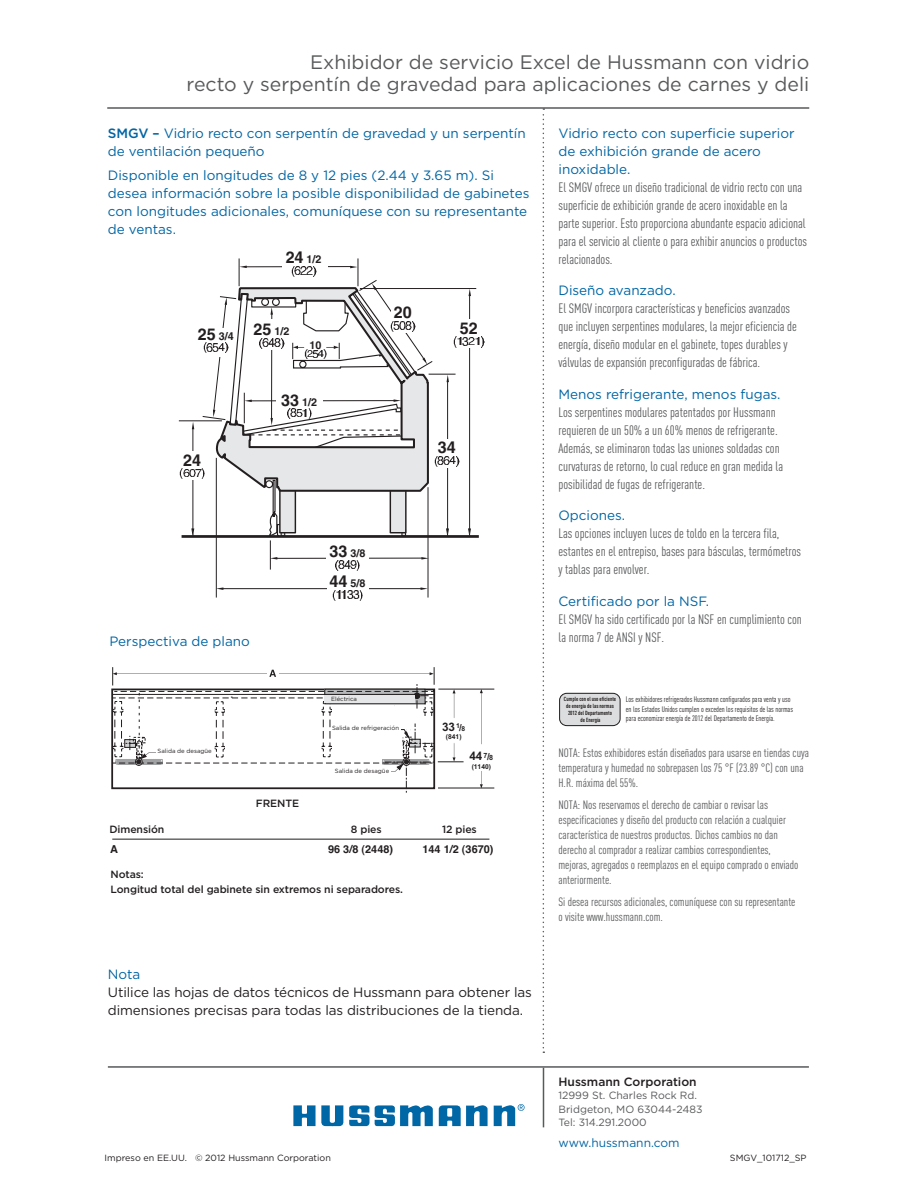
<style>
.page{position:relative;width:918px;height:1188px;background:#fff}
.page>*{position:absolute;margin:0;border:0;box-sizing:border-box;transform-origin:0 0}
.t1{font:19.5px/22.5px "Gotham";color:#58595b;text-align:right}
.t2{font:700 16.35px "Helvetica";color:#231f20}
.t3{font:condensed 13.5px/18px "DINOT";color:#58595b}
.t4{font:13.5px/18px "Gotham";color:#0065a4}
.t5{font:13.5px/18px "Gotham";letter-spacing:-.01em;color:#231f20}
.t6{font:condensed 12px/15px "DINOT";color:#58595b}
.t7{font:500 12px "Gotham";color:#231f20}
.t8{font:12px "Gotham";color:#0065a4}
.t9{font:700 11.7px "Arial";color:#231f20}
.t10{font:700 10.95px "Helvetica";color:#231f20}
.t11{font:700 10.8px "Helvetica";color:#231f20}
.t12{font:500 10.5px/15.1px "Gotham";letter-spacing:-.01em;color:#231f20}
.t13{font:10.5px/13.5px "Gotham";color:#58595b}
.t14{font:700 10.35px "Helvetica";color:#231f20}
.t15{font:700 10.05px "Helvetica";letter-spacing:-.02em;color:#231f20}
.t16{font:9px "Gotham";color:#231f20}
.t17{font:condensed 7.95px/9.4px "DINOT";color:#231f20}
.t18{font:700 7.5px "Arial";color:#231f20}
.t19{font:700 6.75px "Arial";color:#231f20}
.t20{font:6px "Gotham";color:#231f20}
.t21{font:700 condensed 5.85px/7.2px "DINOT";color:#231f20;text-align:center;scale:.96 1}
.s1{font-weight:500}
.s2{font-size:16.35px}
.s3{font-size:9.6px}
.s4{font-size:6.75px}
.s5{font-size:7.2px}
</style>
<div class="page">
<svg style="left:494px;top:1104px;width:31px;height:22px"></svg>
<svg style="left:293px;top:1105px;width:195px;height:21px"></svg>
<hr style="left:182px;top:535px;width:297px;height:3px;background:#231f20">
<hr style="left:270px;top:540px;width:1px;height:30px;background:#231f20">
<hr style="left:216px;top:458px;width:1px;height:140px;background:#231f20">
<hr style="left:275px;top:558px;width:147px;height:1px;background:#231f20">
<div style="left:326px;top:552px;width:43px;height:14px;background:#fff"></div>
<svg style="left:421px;top:587px;width:7px;height:3px"></svg>
<svg style="left:216px;top:587px;width:7px;height:3px"></svg>
<hr style="left:221px;top:588px;width:202px;height:1px;background:#231f20">
<svg style="left:421px;top:557px;width:7px;height:3px"></svg>
<svg style="left:270px;top:557px;width:7px;height:3px"></svg>
<div style="left:327px;top:581px;width:41px;height:16px;background:#fff"></div>
<svg style="left:335px;top:560px;width:25px;height:10px"></svg>
<svg style="left:332px;top:590px;width:30px;height:10px"></svg>
<hr style="left:428px;top:487px;width:1px;height:111px;background:#231f20">
<hr style="left:179px;top:420px;width:43px;height:1px;background:#231f20">
<svg style="left:180px;top:258px;width:304px;height:279px"></svg>
<svg style="left:480px;top:690px;width:3px;height:98px"></svg>
<div style="left:478px;top:745px;width:9px;height:26px;background:#fff"></div>
<hr style="left:112px;top:839px;width:377px;height:1px;background:#231f20">
<hr style="left:438px;top:788px;width:56px;height:1px;background:#231f20">
<hr style="left:438px;top:689px;width:56px;height:1px;background:#231f20">
<svg style="left:112px;top:667px;width:352px;height:126px"></svg>
<hr style="left:543px;top:1068px;width:1px;height:59px;background:#58595b">
<hr style="left:108px;top:1066px;width:701px;height:2px;background:#58595b">
<svg style="left:543px;top:109px;width:1px;height:944px"></svg>
<hr style="left:107px;top:107px;width:702px;height:2px;background:#58595b">
<div style="left:332px;top:767px;width:58px;height:11px;background:#fff"></div>
<div style="left:156px;top:748px;width:57px;height:9px;background:#fff"></div>
<div style="left:332px;top:720px;width:68px;height:22px;background:#fff"></div>
<div style="left:324px;top:695px;width:91px;height:8px;background:#e6e7e8"></div>
<div style="left:560px;top:693px;width:60px;height:33px;background:#dcddde;border-radius:7px"></div>
<div style="left:559px;top:693px;width:62px;height:33px;border:1px solid #231f20;border-radius:7px"></div>
<h1 class="t1" style="left:187px;top:50px;width:624px">Exhibidor de servicio Excel de Hussmann con vidrio<br>recto y serpentín de gravedad para aplicaciones de carnes y deli</h1>
<p class="t4" style="left:108px;top:124px;width:419px"><span class="s1">SMGV –</span> Vidrio recto con serpentín de gravedad y un serpentín de ventilación pequeño</p>
<p class="t4" style="left:108px;top:167px;width:423px">Disponible en longitudes de 8 y 12 pies (2.44 y 3.65 m). Si desea información sobre la posible disponibilidad de gabinetes con longitudes adicionales, comuníquese con su representante de ventas.</p>
<p class="t4" style="left:558px;top:124px;width:238px">Vidrio recto con superficie superior de exhibición grande de acero inoxidable.</p>
<p class="t3" style="left:558px;top:178px;width:250px">El SMGV ofrece un diseño tradicional de vidrio recto con una superficie de exhibición grande de acero inoxidable en la parte superior. Esto proporciona abundante espacio adicional para el servicio al cliente o para exhibir anuncios o productos relacionados.</p>
<p class="t4" style="left:558px;top:281px;width:119px">Diseño avanzado.</p>
<p class="t3" style="left:558px;top:299px;width:240px">El SMGV incorpora características y beneficios avanzados que incluyen serpentines modulares, la mejor eficiencia de energía, diseño modular en el gabinete, topes durables y válvulas de expansión preconfiguradas de fábrica.</p>
<p class="t4" style="left:558px;top:385px;width:224px">Menos refrigerante, menos fugas.</p>
<p class="t3" style="left:558px;top:403px;width:226px">Los serpentines modulares patentados por Hussmann requieren de un 50% a un 60% menos de refrigerante.<br>Además, se eliminaron todas las uniones soldadas con curvaturas de retorno, lo cual reduce en gran medida la posibilidad de fugas de refrigerante.</p>
<p class="t4" style="left:558px;top:506px;width:68px">Opciones.</p>
<p class="t3" style="left:558px;top:524px;width:244px">Las opciones incluyen luces de toldo en la tercera fila, estantes en el entrepiso, bases para básculas, termómetros y tablas para envolver.</p>
<p class="t4" style="left:558px;top:592px;width:152px">Certificado por la NSF.</p>
<p class="t3" style="left:558px;top:610px;width:245px">El SMGV ha sido certificado por la NSF en cumplimiento con la norma 7 de ANSI y NSF.</p>
<p class="t11" style="left:286px;top:253px;width:37px"><span class="s2">24</span> 1/2</p>
<p class="t2" style="left:394px;top:303px;width:19px">20</p>
<p class="t2" style="left:460px;top:318px;width:19px">52</p>
<p class="t11" style="left:254px;top:325px;width:37px"><span class="s2">25</span> 1/2</p>
<p class="t11" style="left:198px;top:329px;width:37px"><span class="s2">25</span> 3/4</p>
<p class="t11" style="left:309px;top:338px;width:13px">10</p>
<p class="t11" style="left:281px;top:395px;width:37px"><span class="s2">33</span> 1/2</p>
<p class="t2" style="left:438px;top:437px;width:19px">34</p>
<p class="t2" style="left:183px;top:450px;width:19px">24</p>
<p class="t11" style="left:329px;top:547px;width:37px"><span class="s2">33</span> 3/8</p>
<p class="t11" style="left:329px;top:577px;width:37px"><span class="s2">44</span> 5/8</p>
<p class="t4" style="left:109px;top:632px;width:142px">Perspectiva de plano</p>
<p class="t20" style="left:331px;top:696px;width:27px">Eléctrica</p>
<p class="t21" style="left:564px;top:695px;width:56px">Cumple con el uso eficiente de energía de las normas<br>2012 del Departamento<br>de Energía</p>
<p class="t17" style="left:626px;top:694px;width:169px">Los exhibidores refrigerados Hussmann configurados para venta y uso en los Estados Unidos cumplen o exceden los requisitos de las normas para economizar energía de 2012 del Departamento de Energía.</p>
<p class="t9" style="left:442px;top:722px;width:25px">33 <sup>1</sup><span class="s3">/</span><span class="s4">8</span></p>
<p class="t19" style="left:446px;top:734px;width:17px">(841)</p>
<p class="t20" style="left:332px;top:724px;width:68px">Salida de refrigeración</p>
<p class="t18" style="left:349px;top:726px;width:48px">Refrigeration</p>
<p class="t18" style="left:342px;top:768px;width:48px">Waste Outlet</p>
<p class="t6" style="left:558px;top:745px;width:252px">NOTA: Estos exhibidores están diseñados para usarse en tiendas cuya temperatura y humedad no sobrepasen los 75 °F (23.89 °C) con una<br>H.R. máxima del 55%.</p>
<p class="t6" style="left:558px;top:797px;width:242px">NOTA: Nos reservamos el derecho de cambiar o revisar las especificaciones y diseño del producto con relación a cualquier característica de nuestros productos. Dichos cambios no dan derecho al comprador a realizar cambios correspondientes, mejoras, agregados o reemplazos en el equipo comprado o enviado anteriormente.</p>
<p class="t6" style="left:558px;top:894px;width:239px">Si desea recursos adicionales, comuníquese con su representante o visite www.hussmann.com.</p>
<p class="t20" style="left:158px;top:747px;width:56px">Salida de desagüe</p>
<p class="t18" style="left:159px;top:750px;width:48px">Waste Outlet</p>
<p class="t9" style="left:470px;top:752px;width:25px">44 <sup>7</sup><span class="s3">/</span><span class="s5">8</span></p>
<p class="t19" style="left:472px;top:764px;width:21px">(1140)</p>
<p class="t20" style="left:335px;top:767px;width:56px">Salida de desagüe</p>
<p class="t12" style="left:256px;top:796px;width:45px">FRENTE</p>
<p class="t14" style="left:257px;top:798px;width:37px">FRONT</p>
<p class="t12" style="left:110px;top:822px;width:56px">Dimensión</p>
<p class="t12" style="left:351px;top:822px;width:32px">8 pies</p>
<p class="t12" style="left:442px;top:822px;width:36px">12 pies</p>
<p class="t12" style="left:111px;top:867px;width:294px">Notas:<br>Longitud total del gabinete sin extremos ni separadores.</p>
<p class="t10" style="left:110px;top:822px;width:57px">Dimension</p>
<p class="t10" style="left:349px;top:822px;width:24px">8 FT</p>
<p class="t10" style="left:444px;top:822px;width:30px">12 FT</p>
<p class="t10" style="left:110px;top:840px;width:9px">A</p>
<p class="t10" style="left:328px;top:840px;width:67px">96 3/8 (2448)</p>
<p class="t10" style="left:423px;top:840px;width:73px">144 1/2 (3670)</p>
<p class="t11" style="left:111px;top:867px;width:35px">Notes:</p>
<p class="t15" style="left:111px;top:883px;width:215px">Overall case length without ends or partitions.</p>
<p class="t4" style="left:108px;top:965px;width:34px">Nota</p>
<p class="t5" style="left:108px;top:983px;width:425px">Utilice las hojas de datos técnicos de Hussmann para obtener las dimensiones precisas para todas las distribuciones de la tienda.</p>
<p class="t7" style="left:558px;top:1074px;width:140px">Hussmann Corporation</p>
<p class="t13" style="left:558px;top:1089px;width:146px">12999 St. Charles Rock Rd.<br>Bridgeton, MO 63044-2483<br>Tel: 314.291.2000</p>
<p class="t8" style="left:558px;top:1136px;width:123px">www.hussmann.com</p>
<p class="t16" style="left:105px;top:1153px;width:228px">Impreso en EE.UU. © 2012 Hussmann Corporation</p>
<p class="t16" style="left:730px;top:1153px;width:78px">SMGV_101712_SP</p>
</div>
